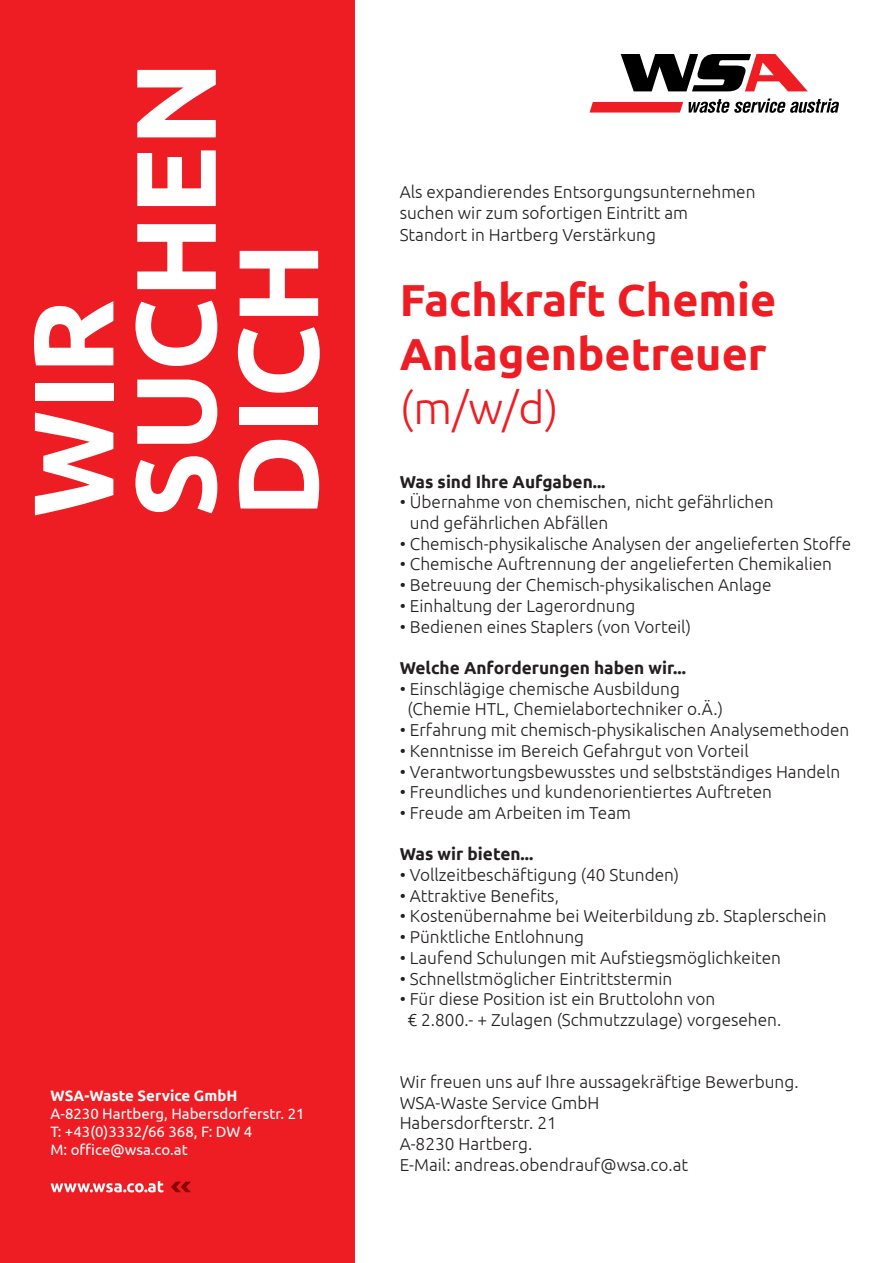
<style>
.page{position:relative;width:893px;height:1263px;background:#fff}
.page>*{position:absolute;margin:0;border:0;box-sizing:border-box;transform-origin:0 0}
.t1{font:700 113.25px/102.3px "Ubuntu";color:#fff}
.t2{font:700 44.85px/53.8px "Ubuntu";color:#ee1d23}
.t3{font:300 44.85px "Ubuntu";color:#ee1d23}
.t4{font:300 17.25px/20.7px "Ubuntu";color:#231f20}
.t5{font:700 17.25px "Ubuntu";color:#231f20}
.t6{font:15px/18px "Ubuntu";color:#fff}
.t7{font:700 15px "Ubuntu";color:#fff}
</style>
<div class="page">
<div style="left:0;top:0;width:354px;height:1263px;background:#ee1d23"></div>
<svg style="left:621px;top:54px;width:187px;height:37px"></svg>
<svg style="left:590px;top:102px;width:93px;height:11px"></svg>
<svg style="left:689px;top:99px;width:150px;height:14px"></svg>
<svg style="left:171px;top:1182px;width:20px;height:10px"></svg>
<svg style="left:51px;top:1181px;width:113px;height:11px"></svg>
<h1 class="t1" style="left:20px;top:518px;width:458px;rotate:-90deg">WIR<br>SUCHEN<br>DICH</h1>
<p class="t7" style="left:51px;top:1086px;width:188px">WSA-Waste Service GmbH</p>
<p class="t6" style="left:51px;top:1104px;width:256px">A-8230 Hartberg, Habersdorferstr. 21<br>T: +43(0)3332/66 368, F: DW 4<br>M: office@wsa.co.at</p>
<p class="t4" style="left:400px;top:181px;width:357px;line-height:21.1px">Als expandierendes Entsorgungsunternehmen suchen wir zum sofortigen Eintritt am<br>Standort in Hartberg Verstärkung</p>
<h2 class="t2" style="left:400px;top:273px;width:378px">Fachkraft Chemie<br>Anlagenbetreuer</h2>
<h2 class="t3" style="left:400px;top:381px;width:160px">(m/w/d)</h2>
<p class="t5" style="left:400px;top:471px;width:207px">Was sind Ihre Aufgaben...</p>
<p class="t4" style="left:410px;top:491px;width:365px;text-indent:-10px">• Übernahme von chemischen, nicht gefährlichen und gefährlichen Abfällen</p>
<p class="t4" style="left:400px;top:533px;width:453px">• Chemisch-physikalische Analysen der angelieferten Stoffe</p>
<p class="t4" style="left:400px;top:553px;width:434px">• Chemische Auftrennung der angelieferten Chemikalien</p>
<p class="t4" style="left:400px;top:574px;width:373px">• Betreuung der Chemisch-physikalischen Anlage</p>
<p class="t4" style="left:400px;top:595px;width:237px">• Einhaltung der Lagerordnung</p>
<p class="t4" style="left:400px;top:616px;width:293px">• Bedienen eines Staplers (von Vorteil)</p>
<p class="t5" style="left:400px;top:657px;width:288px">Welche Anforderungen haben wir...</p>
<p class="t4" style="left:408px;top:678px;width:317px;text-indent:-8px">• Einschlägige chemische Ausbildung (Chemie HTL, Chemielabortechniker o.Ä.)</p>
<p class="t4" style="left:400px;top:719px;width:451px">• Erfahrung mit chemisch-physikalischen Analysemethoden</p>
<p class="t4" style="left:400px;top:740px;width:351px">• Kenntnisse im Bereich Gefahrgut von Vorteil</p>
<p class="t4" style="left:400px;top:760px;width:442px">• Verantwortungsbewusstes und selbstständiges Handeln</p>
<p class="t4" style="left:400px;top:781px;width:374px">• Freundliches und kundenorientiertes Auftreten</p>
<p class="t4" style="left:400px;top:802px;width:233px">• Freude am Arbeiten im Team</p>
<p class="t5" style="left:400px;top:844px;width:135px">Was wir bieten...</p>
<p class="t4" style="left:400px;top:864px;width:281px">• Vollzeitbeschäftigung (40 Stunden)</p>
<p class="t4" style="left:400px;top:885px;width:161px">• Attraktive Benefits,</p>
<p class="t4" style="left:400px;top:905px;width:428px">• Kostenübernahme bei Weiterbildung zb. Staplerschein</p>
<p class="t4" style="left:400px;top:926px;width:186px">• Pünktliche Entlohnung</p>
<p class="t4" style="left:400px;top:947px;width:383px">• Laufend Schulungen mit Aufstiegsmöglichkeiten</p>
<p class="t4" style="left:400px;top:967px;width:274px">• Schnellstmöglicher Eintrittstermin</p>
<p class="t4" style="left:408px;top:988px;width:375px;text-indent:-8px">• Für diese Position ist ein Bruttolohn von<br>€ 2.800.- + Zulagen (Schmutzzulage) vorgesehen.</p>
<p class="t4" style="left:400px;top:1071px;width:400px">Wir freuen uns auf Ihre aussagekräftige Bewerbung.<br>WSA-Waste Service GmbH<br>Habersdorfterstr. 21<br>A-8230 Hartberg.<br>E-Mail: andreas.obendrauf@wsa.co.at</p>
</div>
